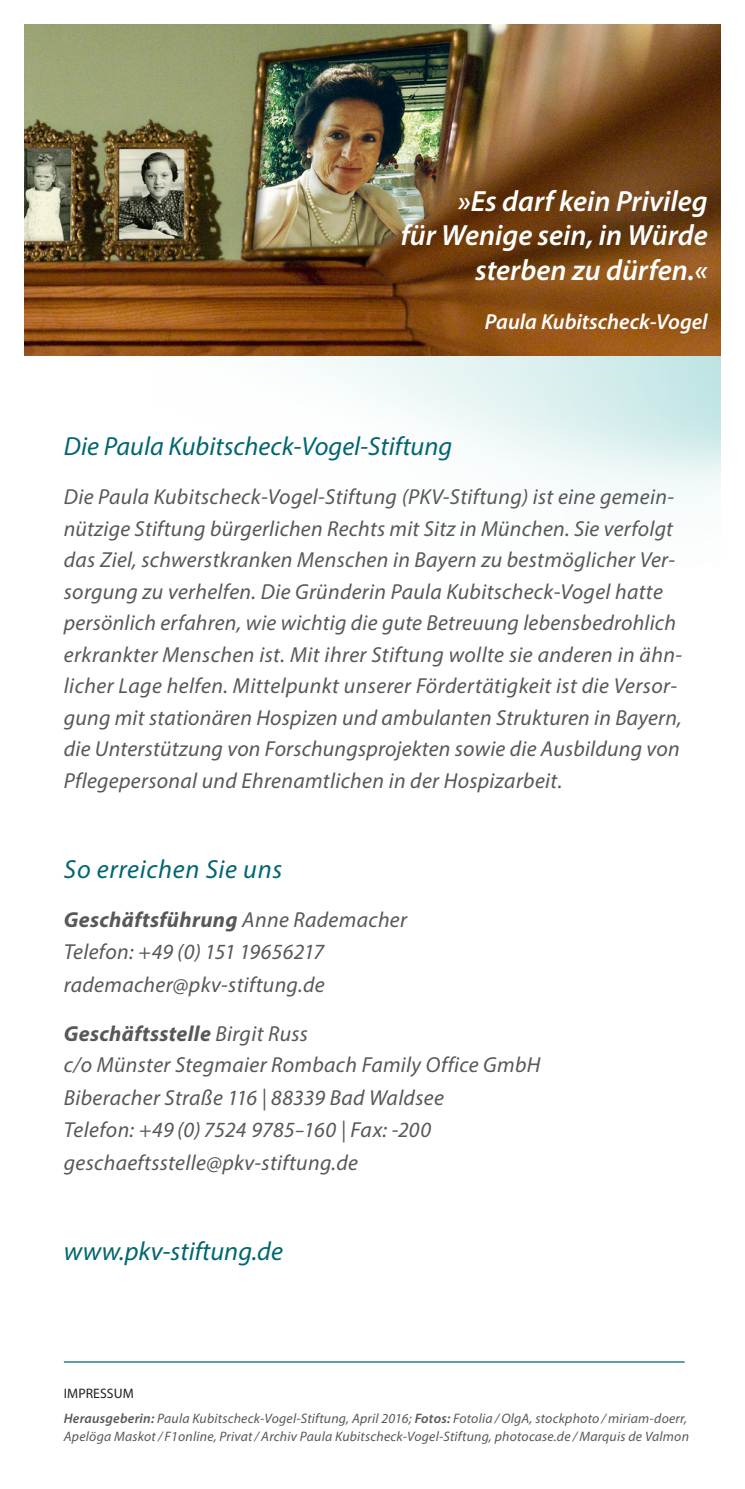
<style>
.page{position:relative;width:745px;height:1489px;background:#fff}
.page>*{position:absolute;margin:0;border:0;box-sizing:border-box;transform-origin:0 0}
.Lauftext{font:italic 600 29.25px "Myriad Pro";color:#fff}
.t1{font:italic 26.25px "Myriad Pro";color:#026671}
.t2{font:italic 26.25px "Myriad Pro";letter-spacing:.025em;color:#026671}
.Lauftext-2{font:italic 21.75px/31.5px "Myriad Pro";letter-spacing:.015em;color:#57585a}
.Lauftext-3{font:italic 700 21.75px "Myriad Pro";letter-spacing:.015em;color:#57585a}
.Lauftext-4{font:italic 600 21.75px "Myriad Pro";color:#fff}
.Lauftext-5{font:italic 13.75px/18.8px "Myriad Pro";letter-spacing:.015em;color:#57585a}
.Lauftext-6{font:13.75px "Myriad Pro";letter-spacing:.005em;color:#231f20}
.s1{font-weight:400}
.s2{font-weight:600}
</style>
<div class="page">
<hr style="left:64px;top:1361px;width:620px;height:1px;background:#026671">
<img style="left:25px;top:25px;width:694px;height:331px">
<p class="Lauftext" style="left:457px;top:183px;width:251px">»Es darf kein Privileg</p>
<p class="Lauftext" style="left:400px;top:217px;width:308px">für Wenige sein, in Würde</p>
<p class="Lauftext" style="left:474px;top:251px;width:234px">sterben zu dürfen.«</p>
<p class="Lauftext-4" style="left:484px;top:308px;width:224px">Paula Kubitscheck-Vogel</p>
<p class="t1" style="left:64px;top:430px;width:389px">Die Paula Kubitscheck-Vogel-Stiftung</p>
<p class="Lauftext-2" style="left:64px;top:480px;width:619px">Die Paula Kubitscheck-Vogel-Stiftung (PKV-Stiftung) ist eine gemein&shy;nützige Stiftung bürgerlichen Rechts mit Sitz in München. Sie verfolgt das Ziel, schwerstkranken Menschen in Bayern zu bestmöglicher Ver&shy;sorgung zu verhelfen. Die Gründerin Paula Kubitscheck-Vogel hatte persönlich erfahren, wie wichtig die gute Betreuung lebensbedrohlich erkrankter Menschen ist. Mit ihrer Stiftung wollte sie anderen in ähn&shy;licher Lage helfen. Mittelpunkt unserer Fördertätigkeit ist die Versor&shy;gung mit stationären Hospizen und ambulanten Strukturen in Bayern, die Unterstützung von Forschungsprojekten sowie die Ausbildung von Pflegepersonal und Ehrenamtlichen in der Hospizarbeit.</p>
<p class="t2" style="left:64px;top:852px;width:220px">So erreichen Sie uns</p>
<p class="Lauftext-3" style="left:64px;top:905px;width:344px">Geschäftsführung <span class="s1">Anne Rademacher</span></p>
<p class="Lauftext-2" style="left:64px;top:935px;width:262px">Telefon: +49 (0) 151 19656217</p>
<p class="Lauftext-2" style="left:64px;top:968px;width:262px">rademacher@pkv-stiftung.de</p>
<p class="Lauftext-3" style="left:64px;top:1019px;width:245px">Geschäftsstelle <span class="s1">Birgit Russ</span></p>
<p class="Lauftext-2" style="left:64px;top:1048px;width:478px">c/o Münster Stegmaier Rombach Family Office GmbH</p>
<p class="Lauftext-2" style="left:64px;top:1081px;width:381px">Biberacher Straße 116 | 88339 Bad Waldsee</p>
<p class="Lauftext-2" style="left:64px;top:1113px;width:368px">Telefon: +49 (0) 7524 9785–160 | Fax: -200</p>
<p class="Lauftext-2" style="left:64px;top:1146px;width:295px">geschaeftsstelle@pkv-stiftung.de</p>
<p class="t1" style="left:64px;top:1234px;width:220px">www.pkv-stiftung.de</p>
<p class="Lauftext-6" style="left:64px;top:1384px;width:71px">IMPRESSUM</p>
<p class="Lauftext-5" style="left:64px;top:1408px;width:626px"><span class="s2">Herausgeberin:</span> Paula Kubitscheck-Vogel-Stiftung, April 2016; <span class="s2">Fotos:</span> Fotolia /OlgA, stockphoto / miriam-doerr,<br>Apelöga Maskot/ F1online, Privat/ Archiv Paula Kubitscheck-Vogel-Stiftung, photocase.de /Marquis de Valmon</p>
</div>
